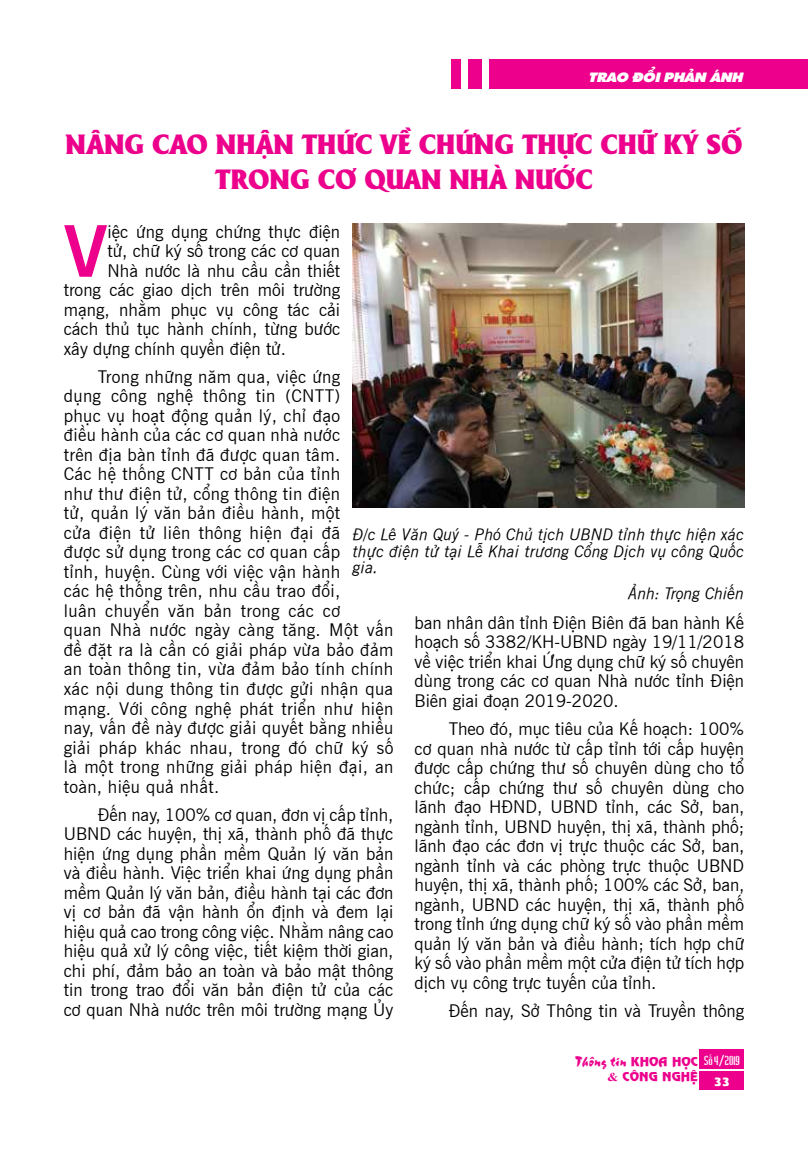
<style>
.page{position:relative;width:808px;height:1149px;background:#fff}
.page>*{position:absolute;margin:0;border:0;box-sizing:border-box;transform-origin:0 0}
.t1{font:700 70.95px "UVN Tin Tuc";color:#ec008c}
.t2{font:27px/34.5px "UTM Alberta Heavy";color:#ec008c;text-align:center}
.t3{font:17.25px/19.5px "UVN Tin Tuc";letter-spacing:.02em;color:#000;text-align:justify}
.t4{font:17.25px "UVN Tin Tuc";color:#000}
.t5{font:italic 15.75px/16.5px "UVN Tin Tuc";letter-spacing:.01em;color:#000;text-align:justify}
.t6{font:15px "UVN Thang Vu";color:#ec008c}
.t7{font:13.5px "UTM Sharnay";color:#fff;scale:1.08 1}
.t8{font:12px "UVN Nguyen Du";color:#ec008c;scale:1.08 1}
.t9{font:12px "UVN Hai Ba Trung";color:#fff}
.t10{font:11.25px "UVN Nguyen Du";color:#fff;scale:1.08 1}
.s1{font-family:"UVN Nguyen Du";font-size:12px}
.s2{font-family:"Times New Roman";font-weight:700}
</style>
<div class="page">
<div style="left:489px;top:59px;width:319px;height:30px;background:#ec008c"></div>
<div style="left:699px;top:1049px;width:45px;height:19px;background:#ec008c"></div>
<div style="left:699px;top:1071px;width:45px;height:18px;background:#ec008c"></div>
<div style="left:468px;top:59px;width:14px;height:30px;background:#ec008c"></div>
<div style="left:451px;top:59px;width:10px;height:30px;background:#ec008c"></div>
<img style="left:353px;top:223px;width:391px;height:284px">
<p class="t7" style="left:589px;top:66px;width:144px">TRAO ĐỔI PHẢN ÁNH</p>
<h2 class="t2" style="left:66px;top:125px;width:679px">NÂNG CAO NHẬN THỨC VỀ CHỨNG THỰC CHỮ KÝ SỐ<br>TRONG CƠ QUAN NHÀ NƯỚC</h2>
<h1 class="t1" style="left:64px;top:195px;width:45px">V</h1>
<p class="t4" style="left:108px;top:218px;width:234px">iệc ứng dụng chứng thực điện</p>
<p class="t4" style="left:108px;top:237px;width:234px">tử, chữ ký số trong các cơ quan</p>
<p class="t4" style="left:108px;top:257px;width:234px">Nhà nước là nhu cầu cần thiết</p>
<p class="t4" style="left:64px;top:276px;width:278px">trong các giao dịch trên môi trường</p>
<p class="t4" style="left:64px;top:296px;width:278px">mạng, nhằm phục vụ công tác cải</p>
<p class="t4" style="left:64px;top:315px;width:278px">cách thủ tục hành chính, từng bước</p>
<p class="t4" style="left:64px;top:335px;width:224px">xây dựng chính quyền điện tử.</p>
<p class="t3" style="left:64px;top:365px;width:331px;text-align:left;text-indent:34px">Trong những năm qua, việc ứng<br>dụng công nghệ thông tin (CNTT)<br>phục vụ hoạt động quản lý, chỉ đạo<br>điều hành của các cơ quan nhà nước<br>trên địa bàn tỉnh đã được quan tâm.<br>Các hệ thống CNTT cơ bản của tỉnh<br>như thư điện tử, cổng thông tin điện<br>tử, quản lý văn bản điều hành, một<br>cửa điện tử liên thông hiện đại đã<br>được sử dụng trong các cơ quan cấp<br>tỉnh, huyện. Cùng với việc vận hành<br>các hệ thống trên, nhu cầu trao đổi,<br>luân chuyển văn bản trong các cơ<br>quan Nhà nước ngày càng tăng. Một vấn đề đặt ra là cần có giải pháp vừa bảo đảm an toàn thông tin, vừa đảm bảo tính chính xác nội dung thông tin được gửi nhận qua mạng. Với công nghệ phát triển như hiện nay, vấn đề này được giải quyết bằng nhiều giải pháp khác nhau, trong đó chữ ký số là một trong những giải pháp hiện đại, an toàn, hiệu quả nhất.</p>
<p class="t3" style="left:64px;top:802px;width:331px;text-indent:34px">Đến nay, 100% cơ quan, đơn vị cấp tỉnh, UBND các huyện, thị xã, thành phố đã thực hiện ứng dụng phần mềm Quản lý văn bản và điều hành. Việc triển khai ứng dụng phần mềm Quản lý văn bản, điều hành tại các đơn vị cơ bản đã vận hành ổn định và đem lại hiệu quả cao trong công việc. Nhằm nâng cao hiệu quả xử lý công việc, tiết kiệm thời gian, chi phí, đảm bảo an toàn và bảo mật thông tin trong trao đổi văn bản điện tử của các cơ quan Nhà nước trên môi trường mạng Ủy</p>
<p class="t5" style="left:353px;top:525px;width:393px">Đ/c Lê Văn Quý - Phó Chủ tịch UBND tỉnh thực hiện xác thực điện tử tại Lễ Khai trương Cổng Dịch vụ công Quốc gia.</p>
<p class="t5" style="left:628px;top:583px;width:117px">Ảnh: Trọng Chiến</p>
<p class="t3" style="left:415px;top:611px;width:331px">ban nhân dân tỉnh Điện Biên đã ban hành Kế hoạch số 3382/KH-UBND ngày 19/11/2018 về việc triển khai Ứng dụng chữ ký số chuyên dùng trong các cơ quan Nhà nước tỉnh Điện Biên giai đoạn 2019-2020.</p>
<p class="t3" style="left:415px;top:717px;width:331px;text-indent:34px">Theo đó, mục tiêu của Kế hoạch: 100% cơ quan nhà nước từ cấp tỉnh tới cấp huyện được cấp chứng thư số chuyên dùng cho tổ chức; cấp chứng thư số chuyên dùng cho lãnh đạo HĐND, UBND tỉnh, các Sở, ban, ngành tỉnh, UBND huyện, thị xã, thành phố; lãnh đạo các đơn vị trực thuộc các Sở, ban, ngành tỉnh và các phòng trực thuộc UBND huyện, thị xã, thành phố; 100% các Sở, ban, ngành, UBND các huyện, thị xã, thành phố trong tỉnh ứng dụng chữ ký số vào phần mềm quản lý văn bản và điều hành; tích hợp chữ ký số vào phần mềm một cửa điện tử tích hợp dịch vụ công trực tuyến của tỉnh.</p>
<p class="t4" style="left:449px;top:996px;width:297px">Đến nay, Sở Thông tin và Truyền thông</p>
<p class="t9" style="left:704px;top:1050px;width:37px">Số 4/2019</p>
<p class="t10" style="left:714px;top:1073px;width:17px">33</p>
<p class="t6" style="left:575px;top:1049px;width:124px">Thông tin <span class="s1">KHOA HỌC</span></p>
<p class="t8" style="left:607px;top:1067px;width:85px"><span class="s2">&amp;</span> CÔNG NGHỆ</p>
</div>
